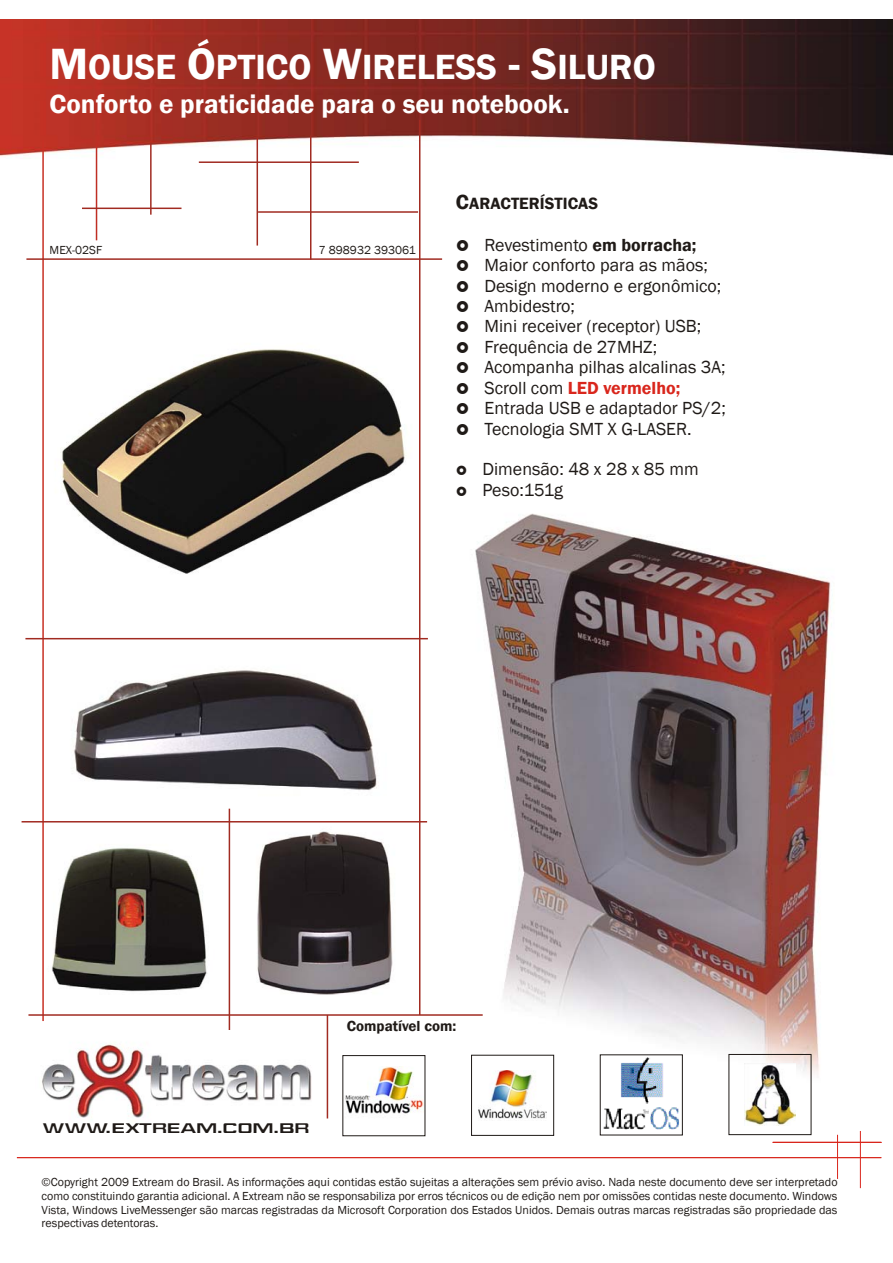
<style>
.page{position:relative;width:893px;height:1263px;background:#fff}
.page>*{position:absolute;margin:0;border:0;box-sizing:border-box;transform-origin:0 0}
.t1{font:600 36px "Franklin Gothic";color:#fff}
.t2{font:600 27px "Franklin Gothic";color:#fff}
.t3{font:18px/20.4px "Franklin Gothic";color:#1f1a17}
.t4{font:600 16.8px "Franklin Gothic";color:#1f1a17}
.t5{font:italic 15.45px "Jefferies Extended";color:#1f1a17}
.t6{font:600 15px "Franklin Gothic";color:#1f1a17}
.t7{font:12px/13.6px "Franklin Gothic";color:#1f1a17;text-align:justify}
.s1{font-size:45px}
.s2{font-size:21px}
.s3{font-weight:600}
.s4{font-weight:600;color:#d9261c}
</style>
<div class="page">
<img style="left:471px;top:513px;width:361px;height:590px">
<img style="left:233px;top:822px;width:183px;height:173px">
<img style="left:44px;top:822px;width:185px;height:192px">
<img style="left:44px;top:639px;width:375px;height:182px">
<img style="left:55px;top:349px;width:351px;height:225px">
<img style="left:0;top:20px;width:893px;height:153px">
<hr style="left:419px;top:120px;width:1px;height:895px;background:#a12b21">
<hr style="left:42px;top:140px;width:2px;height:881px;background:#c73024">
<hr style="left:26px;top:258px;width:416px;height:2px;background:#a12b21">
<hr style="left:96px;top:144px;width:1px;height:96px;background:#bf2e24">
<hr style="left:257px;top:137px;width:1px;height:109px;background:#a12b21">
<hr style="left:258px;top:211px;width:160px;height:2px;background:#a12b21">
<hr style="left:82px;top:208px;width:99px;height:1px;background:#a12b21">
<hr style="left:22px;top:821px;width:405px;height:1px;background:#a12b21">
<hr style="left:229px;top:809px;width:1px;height:258px;background:#a12b21">
<hr style="left:28px;top:1014px;width:455px;height:2px;background:#a12b21">
<hr style="left:25px;top:638px;width:403px;height:1px;background:#a12b21">
<hr style="left:150px;top:143px;width:2px;height:72px;background:#a12b21">
<hr style="left:327px;top:1015px;width:1px;height:103px;background:#a12b21">
<hr style="left:860px;top:1131px;width:1px;height:57px;background:#d9261c">
<hr style="left:837px;top:1135px;width:1px;height:44px;background:#d9261c">
<img style="left:42px;top:1031px;width:270px;height:87px">
<hr style="left:17px;top:1157px;width:864px;height:1px;background:#d9261c">
<hr style="left:310px;top:135px;width:1px;height:125px;background:#a12b21">
<hr style="left:199px;top:161px;width:160px;height:2px;background:#a12b21">
<img style="left:602px;top:1056px;width:79px;height:74px">
<div style="left:600px;top:1054px;width:83px;height:81px;border:1px solid #1f1a17"></div>
<img style="left:478px;top:1070px;width:69px;height:49px">
<div style="left:471px;top:1055px;width:83px;height:81px;border:1px solid #1f1a17"></div>
<img style="left:345px;top:1067px;width:78px;height:47px">
<hr style="left:773px;top:1142px;width:108px;height:1px;background:#d9261c">
<img style="left:744px;top:1064px;width:52px;height:61px">
<div style="left:728px;top:1054px;width:83px;height:81px;border:1px solid #1f1a17"></div>
<h1 class="t1" style="left:49px;top:54px;width:608px"><span class="s1">M</span>OUSE <span class="s1">Ó</span>PTICO <span class="s1">W</span>IRELESS <span class="s1">- S</span>ILURO</h1>
<h2 class="t2" style="left:49px;top:94px;width:522px">Conforto e praticidade para o seu notebook.</h2>
<p class="t7" style="left:50px;top:244px;width:54px">MEX-02SF</p>
<p class="t7" style="left:319px;top:244px;width:99px">7 898932 393061</p>
<h3 class="t4" style="left:456px;top:198px;width:144px"><span class="s2">C</span>ARACTERÍSTICAS</h3>
<h3 class="t3" style="left:485px;top:236px;width:243px">Revestimento <span class="s3">em borracha;<br></span>Maior conforto para as mãos;<br>Design moderno e ergonômico;<br>Ambidestro;<br>Mini receiver (receptor) USB;<br>Frequência de 27MHZ;<br>Acompanha pilhas alcalinas 3A;<br>Scroll com <span class="s4">LED vermelho;</span></h3>
<h3 class="t3" style="left:485px;top:420px;width:209px">Tecnologia SMT X G-LASER.</h3>
<h3 class="t3" style="left:485px;top:399px;width:243px">Entrada USB e adaptador PS/2;</h3>
<h3 class="t3" style="left:482px;top:460px;width:218px">Dimensão: 48 x 28 x 85 mm<br>Peso:151g</h3>
<p class="t5" style="left:43px;top:1117px;width:269px">WWW.EXTREAM.COM.BR</p>
<p class="t6" style="left:347px;top:1020px;width:111px">Compatível com:</p>
<p class="t7" style="left:42px;top:1176px;width:798px">©Copyright 2009 Extream do Brasil. As informações aqui contidas estão sujeitas a alterações sem prévio aviso. Nada neste documento deve ser interpretado como constituindo garantia adicional. A Extream não se responsabiliza por erros técnicos ou de edição nem por omissões contidas neste documento. Windows Vista, Windows LiveMessenger são marcas registradas da Microsoft Corporation dos Estados Unidos. Demais outras marcas registradas são propriedade das respectivas detentoras.</p>
</div>
